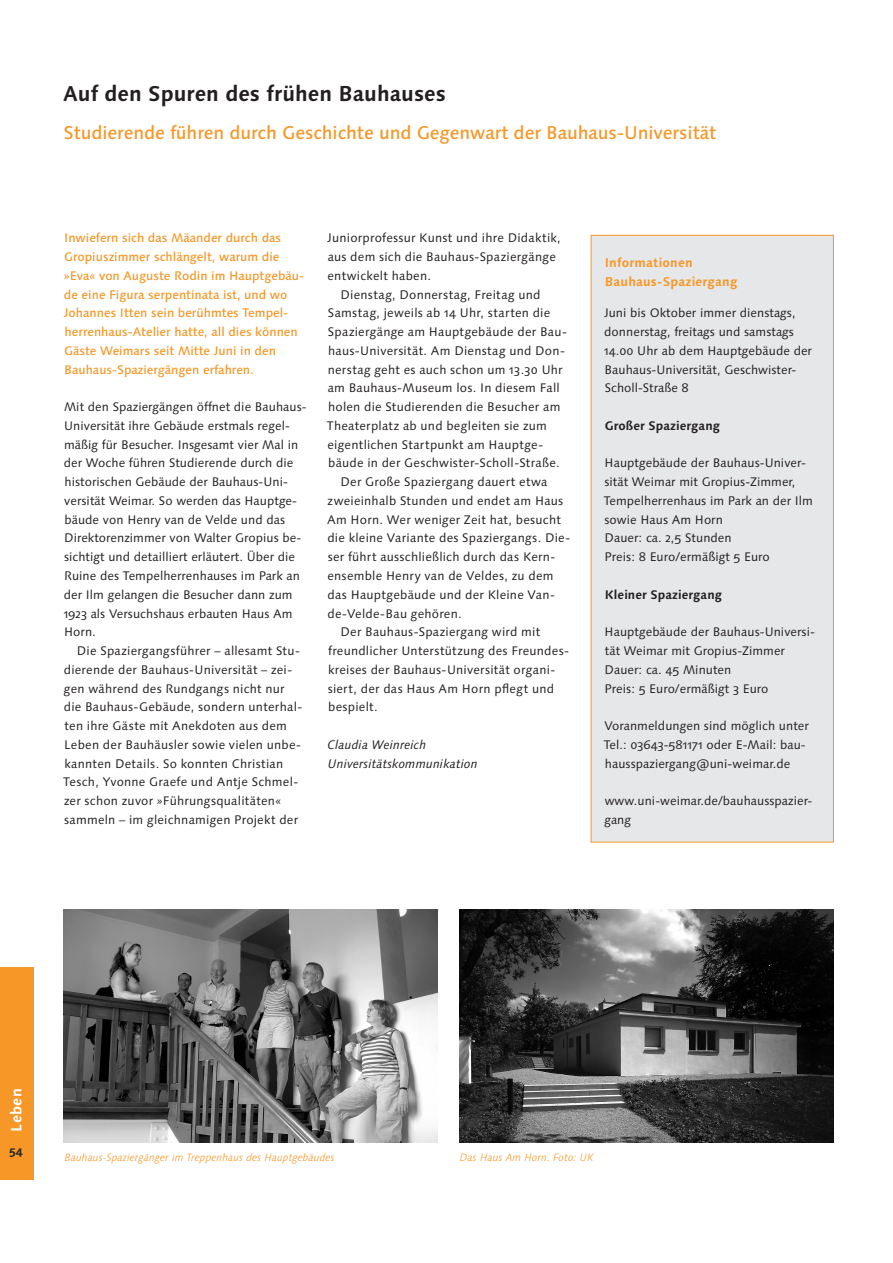
<style>
.page{position:relative;width:893px;height:1263px;background:#fff}
.page>*{position:absolute;margin:0;border:0;box-sizing:border-box;transform-origin:0 0}
._01_Überschrift_klei{font:700 21.45px "Linotype Syntax Os F";color:#231f20}
._011_Unterüberschrif{font:500 18.45px "Linotype Syntax Os F";letter-spacing:-.005em;color:#f79727}
.t1{font:700 15px "Linotype Syntax Os F";letter-spacing:.02em;color:#fff}
.zwischenüberschrift{font:700 12.75px/18.8px "Linotype Syntax Os F";letter-spacing:.015em;color:#f79727}
._02_fließtext{font:12.45px/18.8px "Linotype Syntax Os F";letter-spacing:.02em;color:#231f20}
._02_fließtext_erster{font:12.45px/18.8px "Linotype Syntax Os F";letter-spacing:.005em;color:#231f20}
._02_teaser{font:500 12.45px/18.8px "Linotype Syntax Os F";color:#f79727}
.veranstaltungstext{font:12.45px/18.8px "Linotype Syntax Os F";letter-spacing:.005em;color:#231f20}
.autor{font:italic 12.45px "Linotype Syntax Os F";letter-spacing:.005em;color:#231f20}
._02_fließtext_erster-2{font:700 12.45px "Linotype Syntax Os F";letter-spacing:.005em;color:#231f20}
.t2{font:700 12px "Linotype Syntax Os F";color:#231f20}
._03_Bildunterschrift{font:italic 300 10.65px "Linotype Syntax Os F";color:#f79727}
</style>
<div class="page">
<div style="left:0;top:967px;width:34px;height:213px;background:#f79727"></div>
<img style="left:64px;top:909px;width:374px;height:233px">
<img style="left:459px;top:909px;width:374px;height:233px">
<div style="left:591px;top:235px;width:242px;height:607px;background:#e6e7e9"></div>
<div style="left:591px;top:235px;width:243px;height:607px;border:1px solid #f79727"></div>
<p class="_01_Überschrift_klei" style="left:64px;top:81px;width:384px">Auf den Spuren des frühen Bauhauses</p>
<p class="_011_Unterüberschrif" style="left:63px;top:121px;width:654px">Studierende führen durch Geschichte und Gegenwart der Bauhaus-Universität</p>
<p class="_02_teaser" style="left:64px;top:229px;width:242px">Inwiefern sich das Mäander durch das Gropiuszimmer schlängelt, warum die »Eva« von Auguste Rodin im Hauptgebäu&shy;de eine Figura serpentinata ist, und wo Johannes Itten sein berühmtes Tempel&shy;herrenhaus-Atelier hatte, all dies können Gäste Weimars seit Mitte Juni in den Bauhaus-Spaziergängen erfahren.</p>
<p class="_02_fließtext_erster" style="left:64px;top:398px;width:244px">Mit den Spaziergängen öffnet die Bauhaus-Universität ihre Gebäude erstmals regel&shy;mäßig für Besucher. Insgesamt vier Mal in der Woche führen Studierende durch die historischen Gebäude der Bauhaus-Uni&shy;versität Weimar. So werden das Hauptge&shy;bäude von Henry van de Velde und das Direktorenzimmer von Walter Gropius be&shy;sichtigt und detailliert erläutert. Über die Ruine des Tempelherrenhauses im Park an der Ilm gelangen die Besucher dann zum 1923 als Versuchshaus erbauten Haus Am Horn.</p>
<p class="_02_fließtext" style="left:63px;top:641px;width:241px;text-indent:14px">Die Spaziergangsführer – allesamt Stu&shy;dierende der Bauhaus-Universität – zei&shy;gen während des Rundgangs nicht nur die Bauhaus-Gebäude, sondern unterhal&shy;ten ihre Gäste mit Anekdoten aus dem Leben der Bauhäusler sowie vielen unbe&shy;kannten Details. So konnten Christian Tesch, Yvonne Graefe und Antje Schmel&shy;zer schon zuvor »Führungsqualitäten« sammeln – im gleichnamigen Projekt der</p>
<p class="_02_fließtext" style="left:327px;top:229px;width:235px">Juniorprofessur Kunst und ihre Didaktik, aus dem sich die Bauhaus-Spaziergänge entwickelt haben.</p>
<p class="_02_fließtext" style="left:327px;top:285px;width:242px;text-indent:14px">Dienstag, Donnerstag, Freitag und Samstag, jeweils ab 14 Uhr, starten die Spaziergänge am Hauptgebäude der Bau&shy;haus-Universität. Am Dienstag und Don&shy;nerstag geht es auch schon um 13.30 Uhr am Bauhaus-Museum los. In diesem Fall holen die Studierenden die Besucher am Theaterplatz ab und begleiten sie zum eigentlichen Startpunkt am Hauptge&shy;bäude in der Geschwister-Scholl-Straße.</p>
<p class="_02_fließtext" style="left:327px;top:473px;width:245px;text-indent:13px">Der Große Spaziergang dauert etwa zweieinhalb Stunden und endet am Haus Am Horn. Wer weniger Zeit hat, besucht die kleine Variante des Spaziergangs. Die&shy;ser führt ausschließlich durch das Kern&shy;ensemble Henry van de Veldes, zu dem das Hauptgebäude und der Kleine Van&shy;de-Velde-Bau gehören.</p>
<p class="_02_fließtext" style="left:328px;top:623px;width:243px;text-indent:13px">Der Bauhaus-Spaziergang wird mit freundlicher Unterstützung des Freundes&shy;kreises der Bauhaus-Universität organi&shy;siert, der das Haus Am Horn pflegt und bespielt.</p>
<p class="autor" style="left:328px;top:737px;width:100px">Claudia Weinreich</p>
<p class="autor" style="left:328px;top:756px;width:151px">Universitätskommunikation</p>
<p class="zwischenüberschrift" style="left:605px;top:253px;width:134px">Informationen<br>Bauhaus-Spaziergang</p>
<p class="veranstaltungstext" style="left:604px;top:304px;width:193px">Juni bis Oktober immer dienstags, donnerstag, freitags und samstags</p>
<p class="veranstaltungstext" style="left:604px;top:341px;width:209px">14.00 Uhr ab dem Hauptgebäude der<br>Bauhaus-Universität, Geschwister-<br>Scholl-Straße 8</p>
<p class="_02_fließtext_erster-2" style="left:605px;top:418px;width:117px">Großer Spaziergang</p>
<p class="_02_fließtext_erster" style="left:604px;top:454px;width:211px">Hauptgebäude der Bauhaus-Univer&shy;sität Weimar mit Gropius-Zimmer,<br>Tempelherrenhaus im Park an der Ilm sowie Haus Am Horn</p>
<p class="_02_fließtext_erster" style="left:605px;top:529px;width:129px">Dauer: ca. 2,5 Stunden</p>
<p class="_02_fließtext_erster" style="left:605px;top:548px;width:167px">Preis: 8 Euro/ermäßigt 5 Euro</p>
<p class="_02_fließtext_erster-2" style="left:605px;top:587px;width:119px">Kleiner Spaziergang</p>
<p class="_02_fließtext_erster" style="left:605px;top:623px;width:212px">Hauptgebäude der Bauhaus-Universi&shy;tät Weimar mit Gropius-Zimmer</p>
<p class="_02_fließtext_erster" style="left:605px;top:660px;width:128px">Dauer: ca. 45 Minuten</p>
<p class="_02_fließtext_erster" style="left:605px;top:679px;width:165px">Preis: 5 Euro/ermäßigt 3 Euro</p>
<p class="_02_fließtext_erster" style="left:604px;top:716px;width:206px">Voranmeldungen sind möglich unter</p>
<p class="_02_fließtext_erster" style="left:604px;top:735px;width:204px">Tel.: 03643-581171 oder E-Mail: bau&shy;hausspaziergang@uni-weimar.de</p>
<p class="_02_fließtext_erster" style="left:604px;top:791px;width:210px">www.uni-weimar.de/bauhausspazier&shy;gang</p>
<p class="t1" style="left:7px;top:1132px;width:45px;rotate:-90deg">Leben</p>
<p class="t2" style="left:9px;top:1143px;width:15px">54</p>
<p class="_03_Bildunterschrift" style="left:65px;top:1151px;width:272px">Bauhaus-Spaziergänger im Treppenhaus des Hauptgebäudes</p>
<p class="_03_Bildunterschrift" style="left:460px;top:1151px;width:135px">Das Haus Am Horn. Foto: UK</p>
</div>
